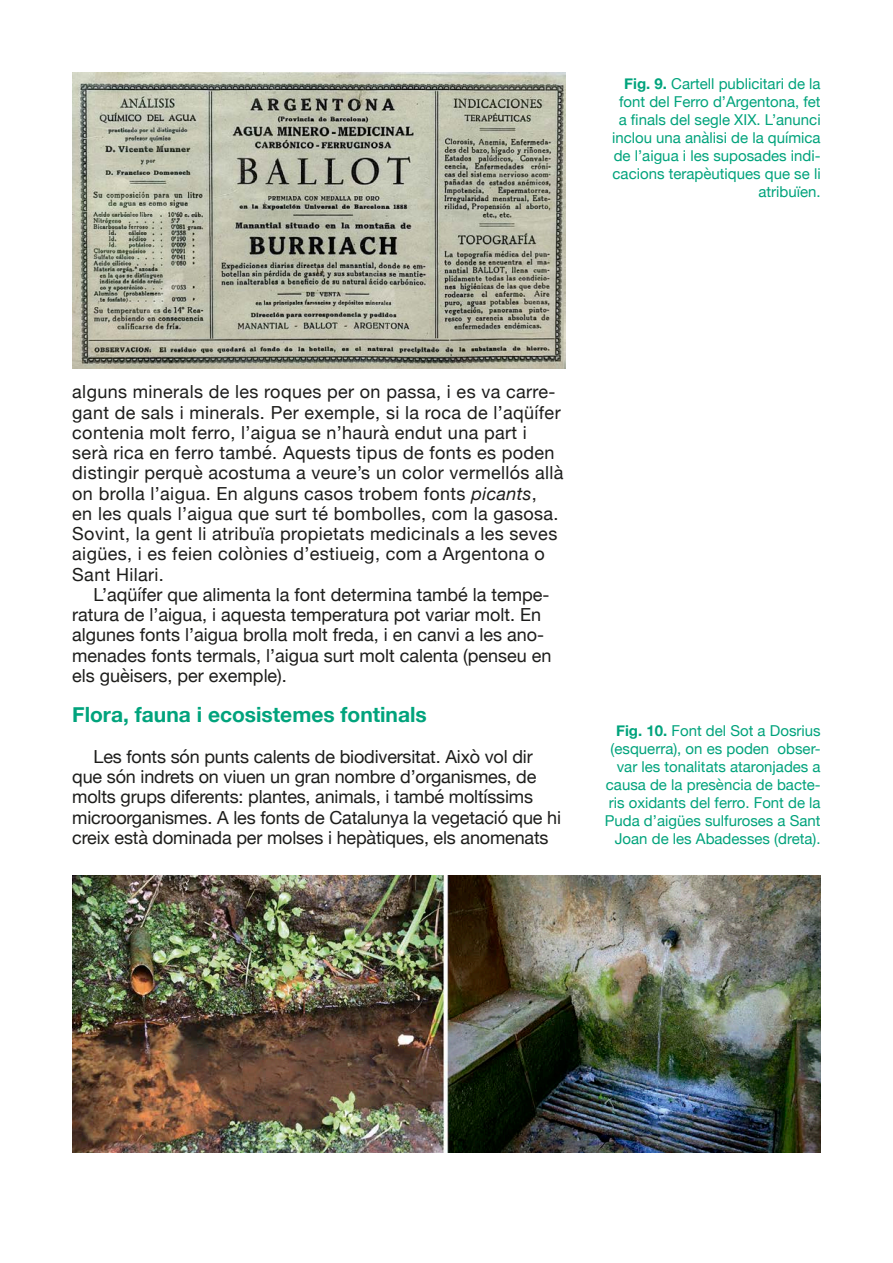
<style>
.page{position:relative;width:893px;height:1263px;background:#fff}
.page>*{position:absolute;margin:0;border:0;box-sizing:border-box;transform-origin:0 0}
.Titol_1{font:700 21px "Helvetica Neue";color:#00a37c}
.Cos{font:18px/20.2px "Helvetica Neue";color:#1d1d1b}
.Cos-2{font:18px/20.2px "Helvetica Neue";letter-spacing:.02em;color:#1d1d1b}
.Peu{font:15px/18px "Helvetica Neue";color:#00a37c;text-align:right}
.s1{font-weight:700}
.s2{font-style:italic}
</style>
<div class="page">
<img style="left:72px;top:72px;width:494px;height:296px">
<img style="left:72px;top:875px;width:749px;height:277px">
<p class="Peu" style="left:612px;top:75px;width:210px"><span class="s1">Fig. 9.</span> Cartell publicitari de la font del Ferro d’Argentona, fet a finals del segle XIX. L’anunci inclou una anàlisi de la química de l’aigua i les suposades indi&shy;cacions terapèutiques que se li atribuïen.</p>
<p class="Cos-2" style="left:72px;top:383px;width:493px">alguns minerals de les roques per on passa, i es va carre&shy;gant de sals i minerals. Per exemple, si la roca de l’aqüífer contenia molt ferro, l’aigua se n’haurà endut una part i serà rica en ferro també. Aquests tipus de fonts es poden distingir perquè acostuma a veure’s un color vermellós allà on brolla l’aigua. En alguns casos trobem fonts <span class="s2">picants</span>,<br>en les quals l’aigua que surt té bombolles, com la gasosa.<br>Sovint, la gent li atribuïa propietats medicinals a les seves aigües, i es feien colònies d’estiueig, com a Argentona o Sant Hilari.</p>
<p class="Cos" style="left:72px;top:585px;width:481px;text-indent:21px">L’aqüífer que alimenta la font determina també la tempe&shy;ratura de l’aigua, i aquesta temperatura pot variar molt. En algunes fonts l’aigua brolla molt freda, i en canvi a les ano&shy;menades fonts termals, l’aigua surt molt calenta (penseu en els guèisers, per exemple).</p>
<p class="Titol_1" style="left:72px;top:698px;width:356px">Flora, fauna i ecosistemes fontinals</p>
<p class="Cos" style="left:72px;top:747px;width:490px;text-indent:21px">Les fonts són punts calents de biodiversitat. Això vol dir que són indrets on viuen un gran nombre d’organismes, de molts grups diferents: plantes, animals, i també moltíssims microorganismes. A les fonts de Catalunya la vegetació que hi creix està dominada per molses i hepàtiques, els anomenats</p>
<p class="Peu" style="left:605px;top:722px;width:217px"><span class="s1">Fig. 10.</span> Font del Sot a Dosrius (esquerra), on es poden obser&shy;var les tonalitats ataronjades a causa de la presència de bacte&shy;ris oxidants del ferro. Font de la<br>Puda d’aigües sulfuroses a Sant<br>Joan de les Abadesses (dreta).</p>
</div>
